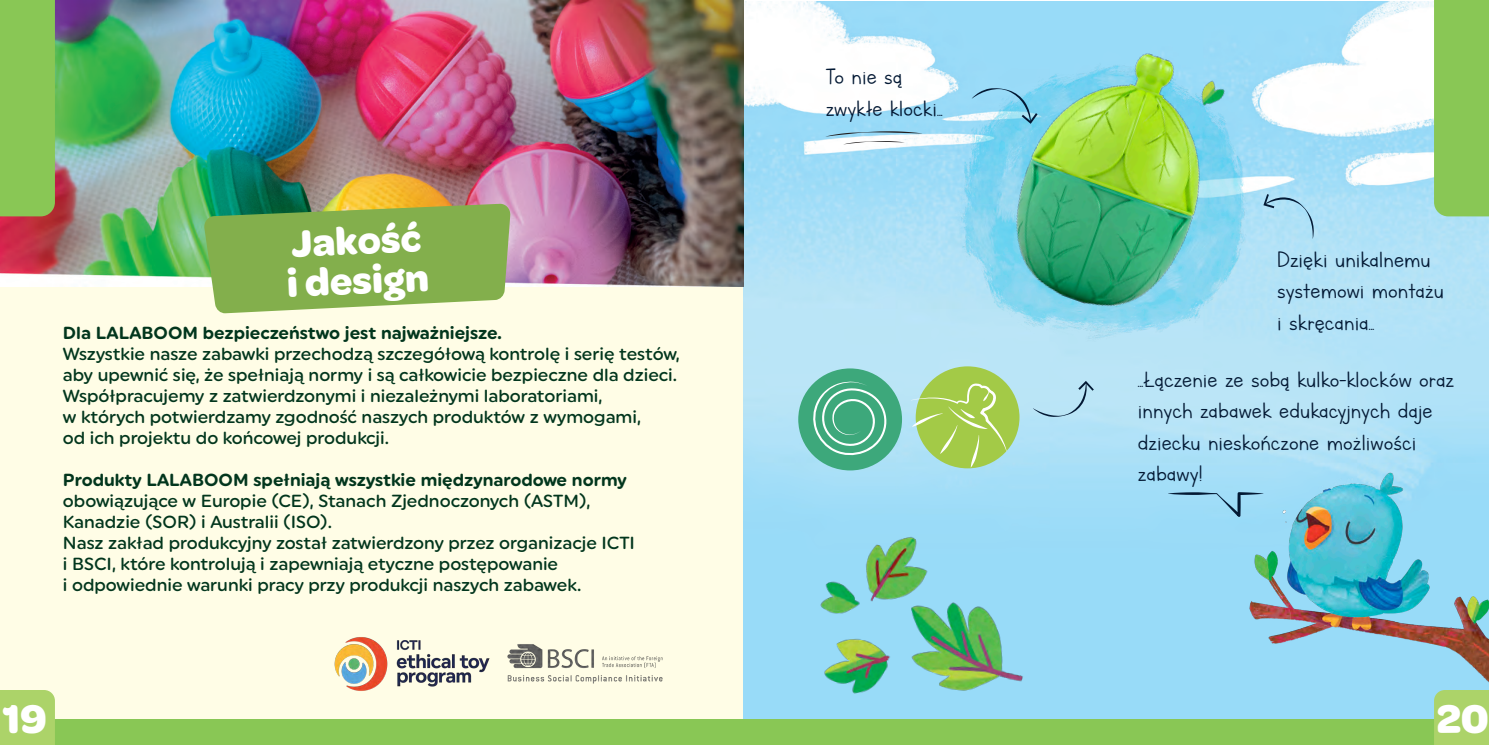
<style>
.page{position:relative;width:1489px;height:745px;background:#fff}
.page>*{position:absolute;margin:0;border:0;box-sizing:border-box;transform-origin:0 0}
.t1{font:700 42.5px "Omnes";color:#fff}
.t2{font:700 40px/40px "Omnes";color:#fff}
.t3{font:26.25px/31.5px "Lettersfor Learners";color:#031934}
.t4{font:500 17.5px/21px "Uniform Rounded";color:#02361d}
.t5{font:700 17.5px "Uniform Rounded";color:#02361d}
</style>
<div class="page">
<div style="left:0;top:1px;width:744px;height:737px;background:#fffde6"></div>
<img style="left:743px;top:1px;width:744px;height:717px">
<img style="left:943px;top:50px;width:37px;height:298px">
<svg style="left:1032px;top:382px;width:61px;height:35px;background:#aed7ea"></svg>
<svg style="left:971px;top:88px;width:9px;height:36px"></svg>
<div style="left:798px;top:368px;width:104px;height:102px;background:#3da87b;border-radius:50%"></div>
<div style="left:915px;top:366px;width:104px;height:102px;background:#a3ca47;border-radius:50%"></div>
<img style="left:980px;top:1px;width:343px;height:381px">
<svg style="left:911px;top:383px;width:95px;height:84px"></svg>
<svg style="left:812px;top:381px;width:75px;height:75px"></svg>
<img style="left:1190px;top:44px;width:56px;height:79px">
<svg style="left:825px;top:131px;width:97px;height:13px"></svg>
<img style="left:0;top:1px;width:743px;height:285px">
<img style="left:507px;top:644px;width:156px;height:40px">
<img style="left:334px;top:637px;width:156px;height:54px">
<svg style="left:203px;top:203px;width:307px;height:110px;background:#8ab258"></svg>
<img style="left:743px;top:492px;width:329px;height:226px">
<div style="left:0;top:0;width:55px;height:216px;background:#89c755"></div>
<div style="left:1433px;top:0;width:55px;height:216px;background:#89c755"></div>
<div style="left:0;top:718px;width:1488px;height:26px;background:#89c755"></div>
<div style="left:0;top:690px;width:55px;height:54px;background:#acd369"></div>
<img style="left:1137px;top:467px;width:351px;height:277px">
<svg style="left:1168px;top:492px;width:95px;height:24px;background:#8dc6e1"></svg>
<h2 class="t2" style="left:285px;top:220px;width:144px;rotate:-2deg">Jakość i design</h2>
<p class="t5" style="left:63px;top:322px;width:441px">Dla LALABOOM bezpieczeństwo jest najważniejsze.</p>
<p class="t4" style="left:63px;top:343px;width:618px">Wszystkie nasze zabawki przechodzą szczegółową kontrolę i serię testów, aby upewnić się, że spełniają normy i są całkowicie bezpieczne dla dzieci.<br>Współpracujemy z zatwierdzonymi i niezależnymi laboratoriami,<br>w których potwierdzamy zgodność naszych produktów z wymogami,<br>od ich projektu do końcowej produkcji.</p>
<p class="t5" style="left:63px;top:469px;width:565px">Produkty LALABOOM spełniają wszystkie międzynarodowe normy</p>
<p class="t4" style="left:63px;top:490px;width:573px">obowiązujące w Europie (CE), Stanach Zjednoczonych (ASTM), Kanadzie (SOR) i Australii (ISO).<br>Nasz zakład produkcyjny został zatwierdzony przez organizacje ICTI i BSCI, które kontrolują i zapewniają etyczne postępowanie<br>i odpowiednie warunki pracy przy produkcji naszych zabawek.</p>
<h3 class="t3" style="left:825px;top:61px;width:118px">To nie są zwykłe klocki..</h3>
<h3 class="t3" style="left:1276px;top:243px;width:168px">Dzięki unikalnemu systemowi montażu i skręcania..</h3>
<h3 class="t3" style="left:1137px;top:363px;width:318px">..Łączenie ze sobą kulko-klocków oraz innych zabawek edukacyjnych daje dziecku nieskończone możliwości zabawy!</h3>
<h1 class="t1" style="left:3px;top:687px;width:46px">19</h1>
<h1 class="t1" style="left:1436px;top:687px;width:54px">20</h1>
</div>
